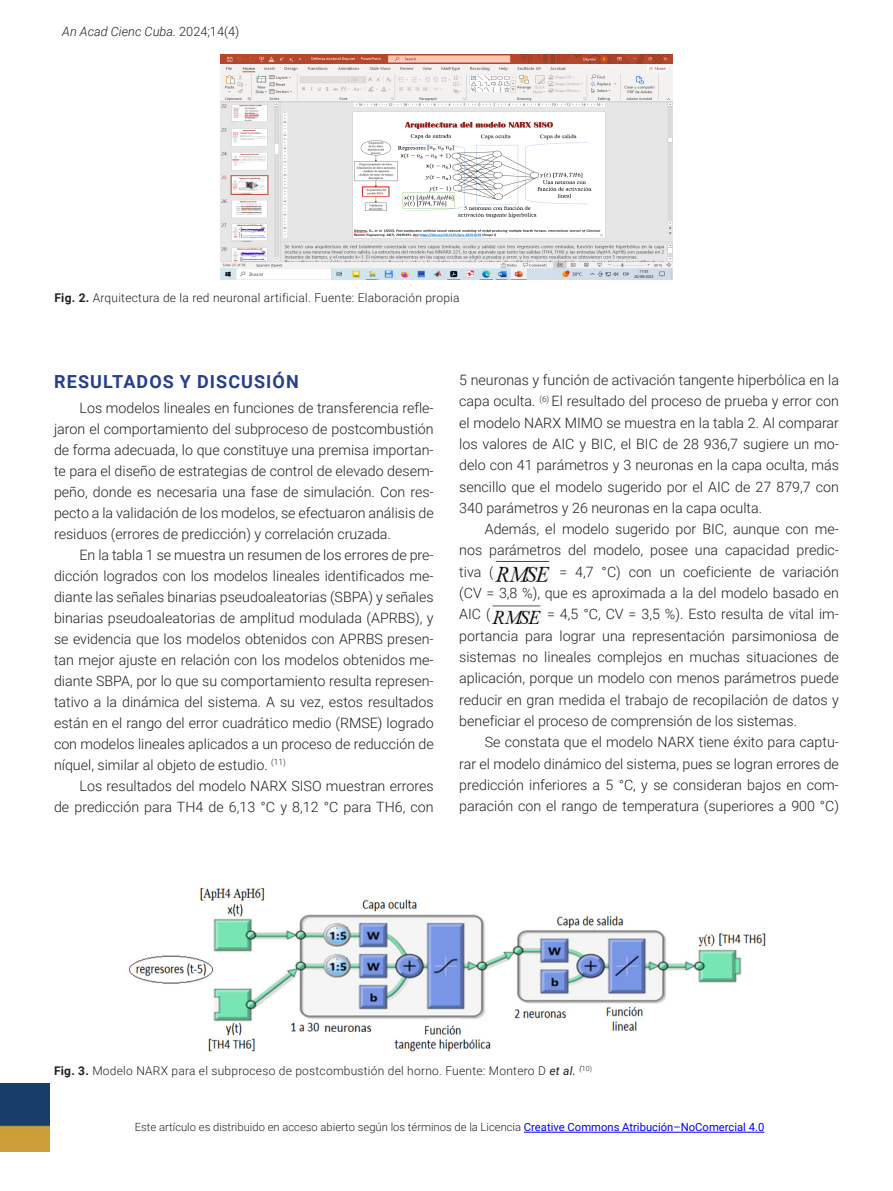
<style>
.page{position:relative;width:893px;height:1191px;background:#fff}
.page>*{position:absolute;margin:0;border:0;box-sizing:border-box;transform-origin:0 0}
.Val_2{font:700 18px "Roboto";letter-spacing:.06em;color:#253f8e}
.Texto_Normal{font:300 14.25px/21.3px "Roboto";color:#231f20;text-align:justify}
.t1{font:italic 300 12.75px "Roboto";color:#231f20}
.Pie_de_Figura{font:300 12px "Roboto";letter-spacing:.02em;color:#231f20}
.t2{font:300 11.25px "Roboto";color:#231f20}
.s1{font-style:normal}
.s2{font-weight:700}
.s3{font-weight:400;font-style:italic}
.s4{font-weight:400;color:#00f}
</style>
<div class="page">
<img style="left:0;top:1083px;width:49px;height:68px">
<hr style="left:524px;top:1132px;width:240px;height:1px;background:#00f">
<img style="left:494px;top:560px;width:57px;height:22px">
<img style="left:491px;top:604px;width:51px;height:20px">
<img style="left:221px;top:54px;width:452px;height:226px">
<img style="left:129px;top:888px;width:637px;height:164px">
<p class="t1" style="left:62px;top:22px;width:179px">An Acad Cienc Cuba. <span class="s1">2024;14(4)</span></p>
<p class="Pie_de_Figura" style="left:54px;top:289px;width:407px"><span class="s2">Fig. 2.</span> Arquitectura de la red neuronal artificial. Fuente: Elaboración propia</p>
<p class="Val_2" style="left:54px;top:369px;width:246px">RESULTADOS Y DISCUSIÓN</p>
<p class="Texto_Normal" style="left:54px;top:397px;width:381px;text-indent:26px">Los modelos lineales en funciones de transferencia refle&shy;jaron el comportamiento del subproceso de postcombustión de forma adecuada, lo que constituye una premisa importan&shy;te para el diseño de estrategias de control de elevado desem&shy;peño, donde es necesaria una fase de simulación. Con res&shy;pecto a la validación de los modelos, se efectuaron análisis de residuos (errores de predicción) y correlación cruzada.</p>
<p class="Texto_Normal" style="left:54px;top:544px;width:381px;text-indent:26px">En la tabla 1 se muestra un resumen de los errores de pre&shy;dicción logrados con los modelos lineales identificados me&shy;diante las señales binarias pseudoaleatorias (SBPA) y señales binarias pseudoaleatorias de amplitud modulada (APRBS), y se evidencia que los modelos obtenidos con APRBS presen&shy;tan mejor ajuste en relación con los modelos obtenidos me&shy;diante SBPA, por lo que su comportamiento resulta represen&shy;tativo a la dinámica del sistema. A su vez, estos resultados están en el rango del error cuadrático medio (RMSE) logrado con modelos lineales aplicados a un proceso de reducción de níquel, similar al objeto de estudio. <sup>(11)</sup></p>
<p class="Texto_Normal" style="left:54px;top:775px;width:381px;text-align:right">Los resultados del modelo NARX SISO muestran errores<br>de predicción para TH4 de 6,13 °C y 8,12 °C para TH6, con</p>
<p class="Texto_Normal" style="left:459px;top:369px;width:381px">5 neuronas y función de activación tangente hiperbólica en la capa oculta. <sup>(6)</sup> El resultado del proceso de prueba y error con el modelo NARX MIMO se muestra en la tabla 2. Al comparar los valores de AIC y BIC, el BIC de 28 936,7 sugiere un mo&shy;delo con 41 parámetros y 3 neuronas en la capa oculta, más sencillo que el modelo sugerido por el AIC de 27 879,7 con 340 parámetros y 26 neuronas en la capa oculta.</p>
<p class="Texto_Normal" style="left:459px;top:518px;width:381px;text-indent:26px">Además, el modelo sugerido por BIC, aunque con me&shy;nos parámetros del modelo, posee una capacidad predic&shy;tiva (</p>
<p class="Texto_Normal" style="left:459px;top:560px;width:381px;text-indent:100px">= 4,7 °C) con un coeficiente de variación (CV = 3,8 %), que es aproximada a la del modelo basado en AIC (</p>
<p class="Texto_Normal" style="left:459px;top:603px;width:381px;text-indent:88px">= 4,5 °C, CV = 3,5 %). Esto resulta de vital im&shy;portancia para lograr una representación parsimoniosa de sistemas no lineales complejos en muchas situaciones de aplicación, porque un modelo con menos parámetros puede reducir en gran medida el trabajo de recopilación de datos y beneficiar el proceso de comprensión de los sistemas.</p>
<p class="Texto_Normal" style="left:459px;top:731px;width:381px;text-indent:26px">Se constata que el modelo NARX tiene éxito para captu&shy;rar el modelo dinámico del sistema, pues se logran errores de predicción inferiores a 5 °C, y se consideran bajos en com&shy;paración con el rango de temperatura (superiores a 900 °C)</p>
<p class="Pie_de_Figura" style="left:54px;top:1062px;width:540px"><span class="s2">Fig. 3.</span> Modelo NARX para el subproceso de postcombustión del horno. Fuente: Montero D <span class="s3">et al.</span> <sup>(</sup><sup>10)</sup></p>
<p class="t2" style="left:135px;top:1119px;width:631px">Este artículo es distribuido en acceso abierto según los términos de la Licencia <span class="s4">Creative Commons Atribución–NoComercial 4.0</span></p>
</div>
